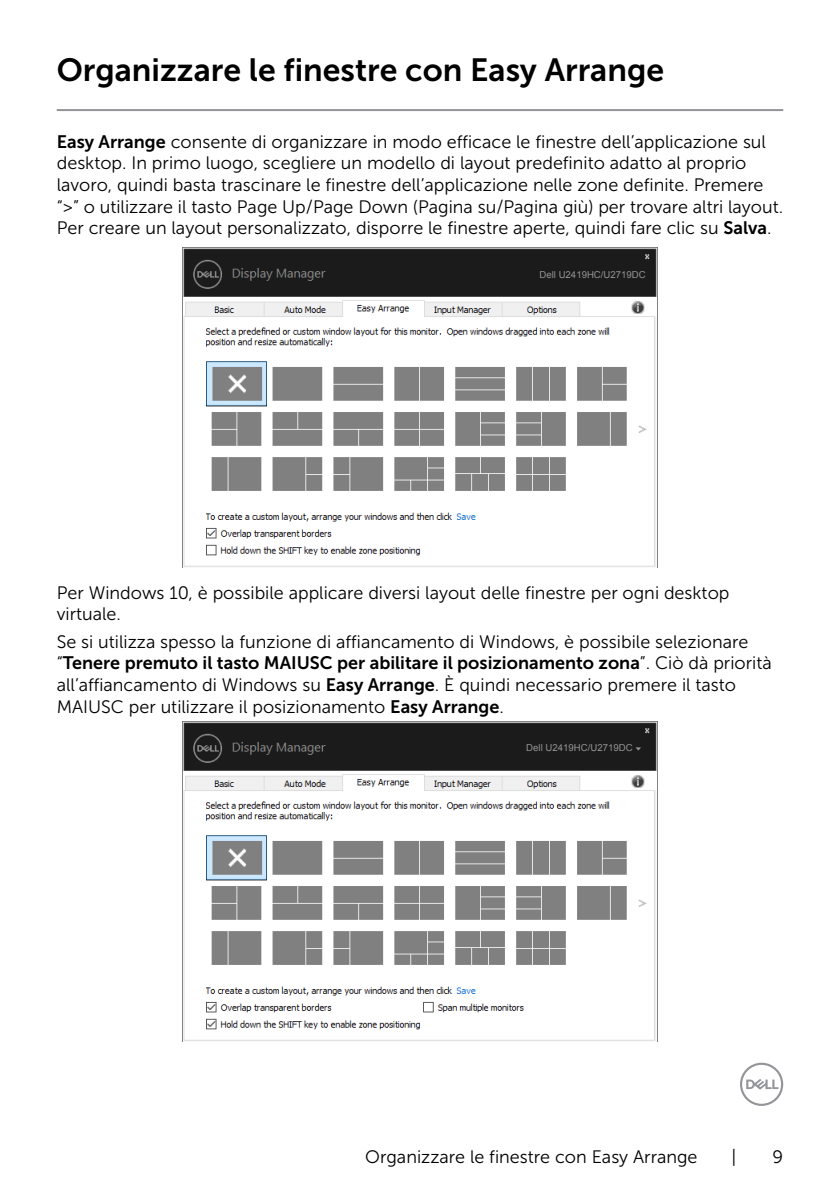
<style>
.page{position:relative;width:840px;height:1191px;background:#fff}
.page>*{position:absolute;margin:0;border:0;box-sizing:border-box;transform-origin:0 0}
.t1{font:32px "Museo Sans For Dell 700";color:#000}
.t2{font:18px/21.6px "Museo Sans For Dell 300";color:#000}
.t3{font:18px "Museo Sans For Dell 700";color:#000}
.t4{font:9.6px "Arial";color:#939393}
.s1{font-family:"Museo Sans For Dell 700"}
.s2{font-family:"Museo Sans For Dell 300"}
</style>
<div class="page">
<svg style="left:740px;top:1062px;width:42px;height:44px"></svg>
<hr style="left:57px;top:109px;width:725px;height:2px;background:#939598">
<img style="left:182px;top:248px;width:475px;height:319px">
<div style="left:539px;top:268px;width:103px;height:11px;background:#1b1b1b"></div>
<img style="left:182px;top:722px;width:475px;height:319px">
<div style="left:526px;top:742px;width:116px;height:11px;background:#1b1b1b"></div>
<svg style="left:635px;top:747px;width:5px;height:3px"></svg>
<h1 class="t1" style="left:57px;top:52px;width:608px">Organizzare le finestre con Easy Arrange</h1>
<p class="t2" style="left:57px;top:131px;width:727px"><span class="s1">Easy Arrange</span> consente di organizzare in modo efficace le finestre dell’applicazione sul desktop. In primo luogo, scegliere un modello di layout predefinito adatto al proprio lavoro, quindi basta trascinare le finestre dell’applicazione nelle zone definite. Premere “&gt;” o utilizzare il tasto Page Up/Page Down (Pagina su/Pagina giù) per trovare altri layout.<br>Per creare un layout personalizzato, disporre le finestre aperte, quindi fare clic su <span class="s1">Salva</span>.</p>
<p class="t4" style="left:539px;top:268px;width:108px">Dell U2419HC/U2719DC</p>
<p class="t2" style="left:57px;top:582px;width:673px">Per Windows 10, è possibile applicare diversi layout delle finestre per ogni desktop virtuale.</p>
<p class="t2" style="left:57px;top:631px;width:692px">Se si utilizza spesso la funzione di affiancamento di Windows, è possibile selezionare</p>
<p class="t3" style="left:57px;top:653px;width:716px"><span class="s2">“</span>Tenere premuto il tasto MAIUSC per abilitare il posizionamento zona<span class="s2">”. Ciò dà priorità</span></p>
<p class="t2" style="left:57px;top:674px;width:680px">all’affiancamento di Windows su <span class="s1">Easy Arrange</span>. È quindi necessario premere il tasto<br>MAIUSC per utilizzare il posizionamento <span class="s1">Easy Arrange</span>.</p>
<p class="t4" style="left:526px;top:742px;width:108px">Dell U2419HC/U2719DC</p>
<p class="t2" style="left:365px;top:1145px;width:333px">Organizzare le finestre con Easy Arrange</p>
<p class="t2" style="left:731px;top:1145px;width:6px">|</p>
<p class="t2" style="left:772px;top:1145px;width:12px">9</p>
</div>
